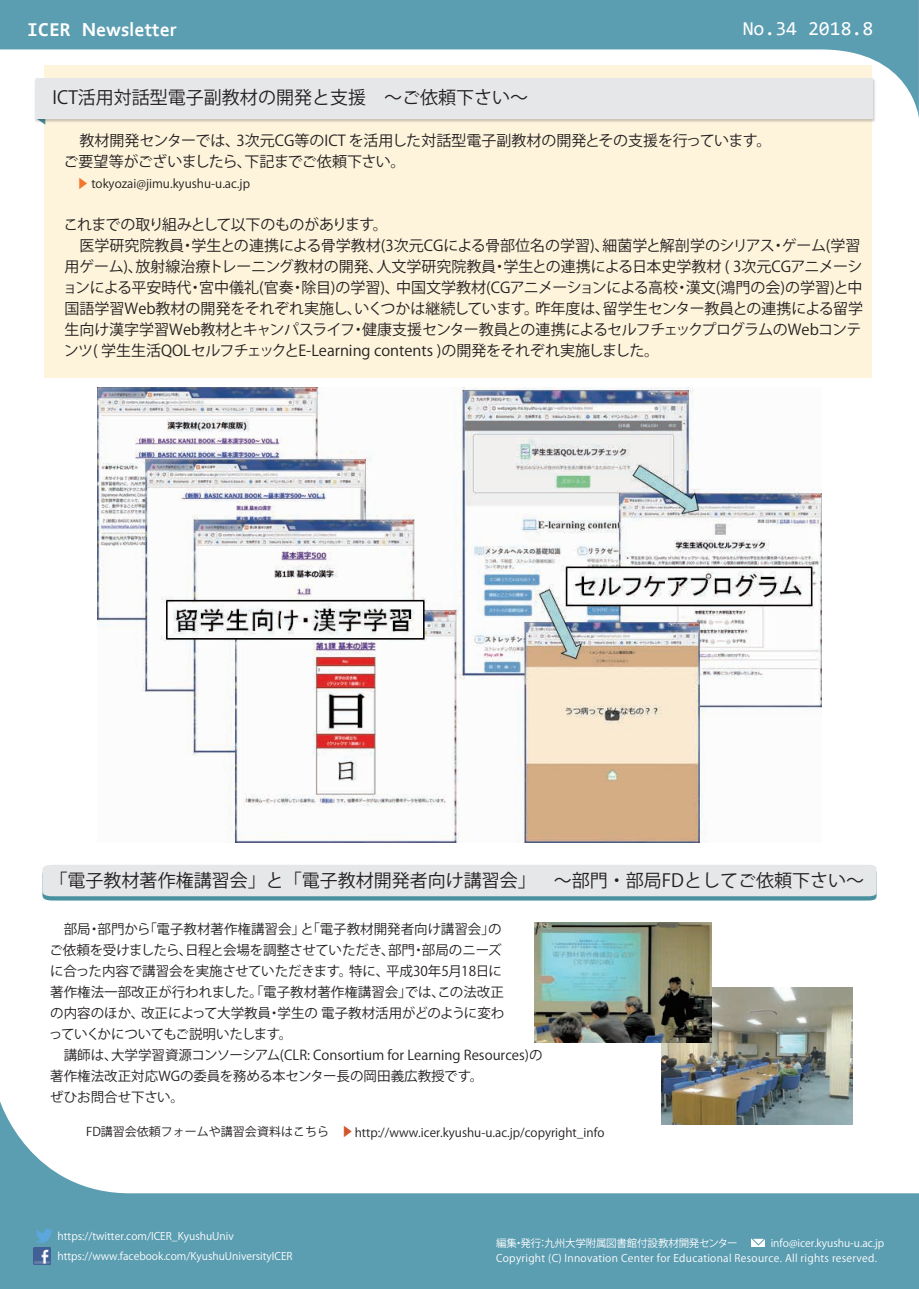
<style>
.page{position:relative;width:919px;height:1289px;background:#fff}
.page>*{position:absolute;margin:0;border:0;box-sizing:border-box;transform-origin:0 0}
.t1{font:700 19.8px "Corbel";color:#fff}
.t2{font:19.8px "Consolas";color:#fff}
.t3{font:18px "ATC 30 bf 30 a 430 c 830 eb";color:#231f20}
.t4{font:18px "Hira Kaku Pro W6 90 ms RKSJ H";color:#231f20}
.t5{font:15px/21px "Koz Go Pro";color:#231f20}
.t6{font:13.5px/21px "Koz Go Pro";color:#231f20}
.t7{font:12px "ATC 65 b 0898 f 5408621030 d 530 a 930 f 330 c 82031";color:#231f20}
.t8{font:12px "Koz Go Pro";color:#231f20}
.t9{font:10.5px/15px "ATC 65 b 0898 f 5408621030 d 530 a 930 f 330 c 82031";letter-spacing:.025em;color:#fff}
.t10{font:10.5px "ATC 65 b 0898 f 5408621030 d 530 a 930 f 330 c 82031";color:#fff}
.t11{font:10.5px "ATC 65 b 0898 f 5408621030 d 530 a 930 f 330 c 82031";letter-spacing:-.02em;color:#fff}
.s1{font-family:"Consolas"}
.s2{color:#f3752e}
.s3{color:#d3542a}
</style>
<div class="page">
<svg style="left:0;top:1101px;width:918px;height:187px;fill:#5b9db1"></svg>
<svg style="left:0;top:0;width:918px;height:113px;fill:#5b9db1"></svg>
<div style="left:751px;top:1238px;width:14px;height:9px;background:#fff"></div>
<svg style="left:750px;top:1237px;width:16px;height:8px"></svg>
<img style="left:33px;top:1247px;width:17px;height:17px">
<svg style="left:36px;top:1228px;width:17px;height:14px"></svg>
<div style="left:44px;top:65px;width:828px;height:312px;background:#fef4dc"></div>
<img style="left:34px;top:78px;width:842px;height:45px">
<div style="left:36px;top:78px;width:837px;height:40px;background:#e6e7e9"></div>
<svg style="left:42px;top:865px;width:835px;height:35px"></svg>
<img style="left:661px;top:987px;width:191px;height:137px">
<img style="left:534px;top:922px;width:177px;height:120px">
<img style="left:98px;top:388px;width:723px;height:454px">
<p class="t1" style="left:27px;top:17px;width:151px"><span class="s1">ICER</span> Newsletter</p>
<p class="t2" style="left:742px;top:15px;width:132px">No.34 2018.8</p>
<p class="t3" style="left:53px;top:87px;width:477px">ICT活用対話型電子副教材の開発と支援　～ご依頼下さい～</p>
<p class="t5" style="left:64px;top:130px;width:709px">　教材開発センターでは、3次元CG等のICT を活用した対話型電子副教材の開発とその支援を行っています。ご要望等がございましたら、下記までご依頼下さい。</p>
<p class="t8" style="left:76px;top:176px;width:175px"><span class="s2">▶</span> tokyozai@jimu.kyushu-u.ac.jp</p>
<p class="t5" style="left:62px;top:214px;width:802px">これまでの取り組みとして以下のものがあります。<br>　医学研究院教員・学生との連携による骨学教材(3次元CGによる骨部位名の学習)、細菌学と解剖学のシリアス・ゲーム(学習用ゲーム)、放射線治療トレーニング教材の開発、人文学研究院教員・学生との連携による日本史学教材 ( 3次元CGアニメーションによる平安時代・宮中儀礼(官奏・除目)の学習)、中国文学教材(CGアニメーションによる高校・漢文(鴻門の会)の学習)と中国語学習Web教材の開発をそれぞれ実施し、いくつかは継続しています。昨年度は、留学生センター教員との連携による留学生向け漢字学習Web教材とキャンパスライフ・健康支援センター教員との連携によるセルフチェックプログラムのWebコンテンツ( 学生生活QOLセルフチェックとE-Learning contents )の開発をそれぞれ実施しました。</p>
<p class="t3" style="left:50px;top:870px;width:816px">「電子教材著作権講習会」と「電子教材開発者向け講習会」　～部門・部局FDとしてご依頼下さい～</p>
<p class="t6" style="left:49px;top:919px;width:495px">　部局・部門から「電子教材著作権講習会」と「電子教材開発者向け講習会」の<br>ご依頼を受けましたら、日程と会場を調整させていただき、部門・部局のニーズ<br>に合った内容で講習会を実施させていただきます。特に、平成30年5月18日に<br>著作権法一部改正が行われました。「電子教材著作権講習会」では、この法改正<br>の内容のほか、改正によって大学教員・学生の 電子教材活用がどのように変わ<br>っていくかについてもご説明いたします。<br>　講師は、大学学習資源コンソーシアム(CLR: Consortium for Learning Resources)の著作権法改正対応WGの委員を務める本センター長の岡田義広教授です。<br>ぜひお問合せ下さい。</p>
<p class="t4" style="left:248px;top:869px;width:19px">　</p>
<p class="t7" style="left:86px;top:1124px;width:280px">FD講習会依頼フォームや講習会資料はこちら　<span class="s3">▶</span>　</p>
<p class="t7" style="left:354px;top:1125px;width:251px">http://www.icer.kyushu-u.ac.jp/copyright_info</p>
<p class="t10" style="left:58px;top:1230px;width:178px">https://twitter.com/ICER_KyushuUniv</p>
<p class="t10" style="left:57px;top:1250px;width:237px">https://www.facebook.com/KyushuUniversityICER</p>
<p class="t11" style="left:496px;top:1237px;width:243px">編集・発行：九州大学附属図書館付設教材開発センター</p>
<p class="t9" style="left:496px;top:1236px;width:390px;text-indent:274px">info@icer.kyushu-u.ac.jp<br>Copyright (C) Innovation Center for Educational Resource. All rights reserved.</p>
</div>
